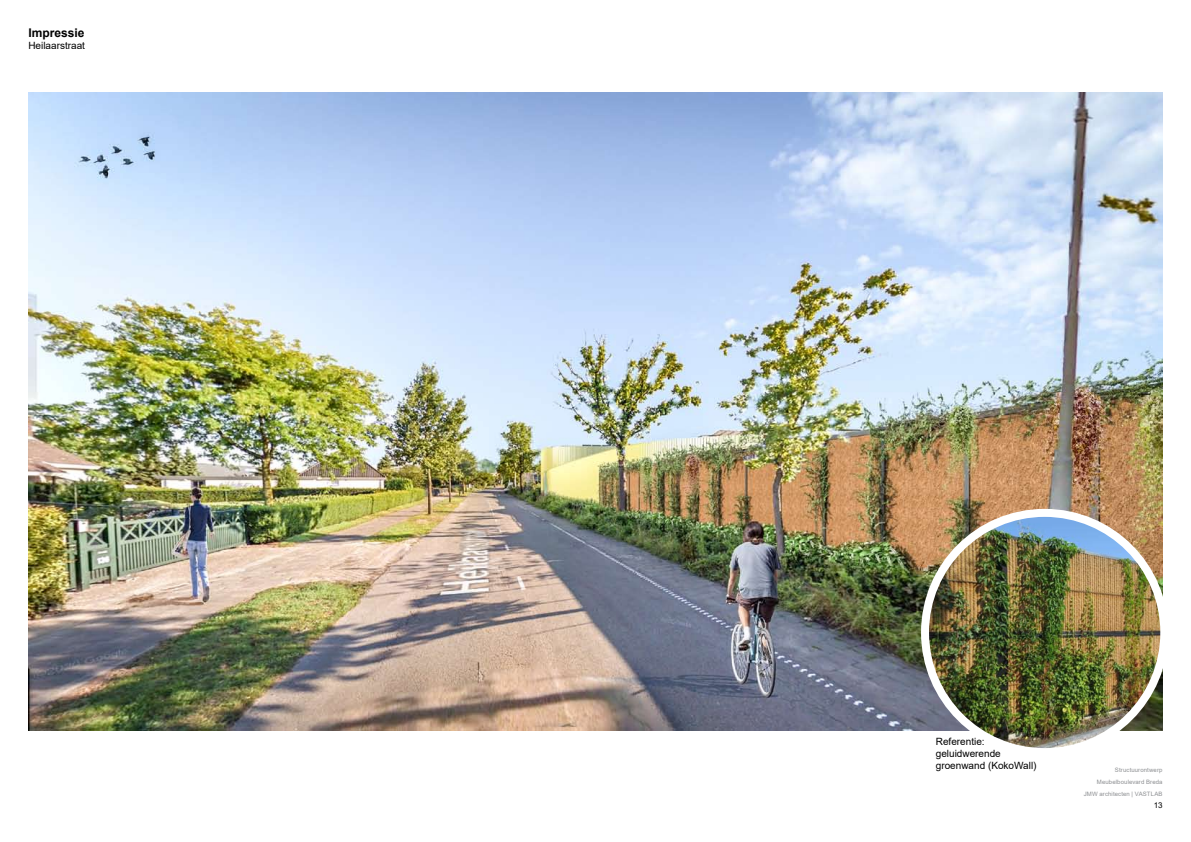
<style>
.page{position:relative;width:1191px;height:842px;background:#fff}
.page>*{position:absolute;margin:0;border:0;box-sizing:border-box;transform-origin:0 0}
.t1{font:700 12px "Arial";color:#000}
.t2{font:10px/12px "Arial";color:#000}
.t3{font:8px "Arial";color:#000}
.t4{font:6px/12px "Arial";letter-spacing:.02em;color:#8d8f92;text-align:right}
</style>
<div class="page">
<img style="left:28px;top:92px;width:1134px;height:638px">
<img style="left:925px;top:513px;width:239px;height:239px;border-radius:50%">
<div style="left:921px;top:509px;width:247px;height:247px;border:8px solid #fff;border-radius:50%"></div>
<h1 class="t1" style="left:28px;top:24px;width:58px">Impressie</h1>
<h2 class="t2" style="left:28px;top:40px;width:58px">Heilaarstraat</h2>
<h2 class="t2" style="left:935px;top:735px;width:102px">Referentie: geluidwerende groenwand (KokoWall)</h2>
<p class="t4" style="left:1083px;top:764px;width:80px">Structuurontwerp<br>Meubelboulevard Breda<br>JMW architecten | VASTLAB</p>
<h3 class="t3" style="left:1153px;top:800px;width:10px">13</h3>
</div>
